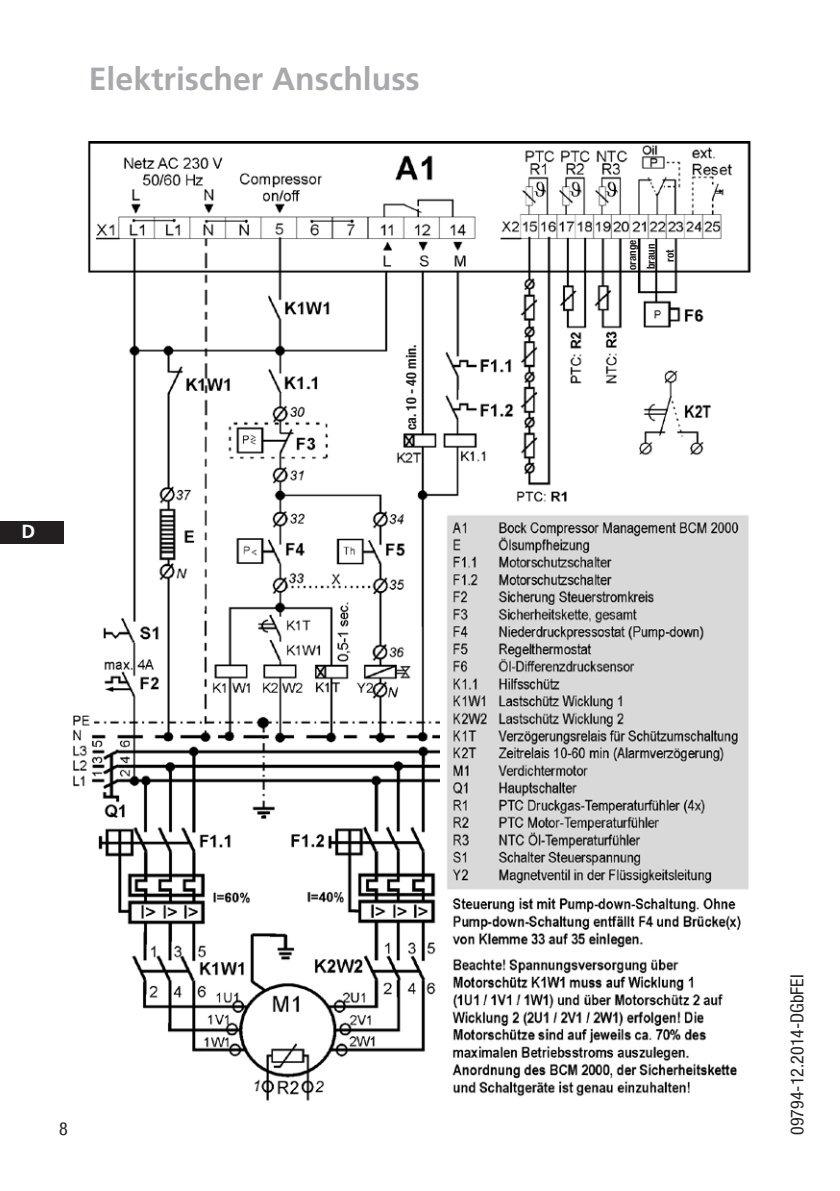
<style>
.page{position:relative;width:840px;height:1191px;background:#fff}
.page>*{position:absolute;margin:0;border:0;box-sizing:border-box;transform-origin:0 0}
.t1{font:700 32px "Frutiger LT Com";color:#a8a9ad}
.t2{font:700 19px "Frutiger LT Com";color:#fff}
.t3{font:condensed 18px "Helvetica Neue LT";color:#231f20}
.t4{font:700 condensed 14px "Helvetica Neue LT";color:#231f20}
.t5{font:700 condensed 11px/19px "Helvetica Neue LT";color:#231f20;text-align:center}
</style>
<div class="page">
<div style="left:0;top:521px;width:63px;height:23px;background:#231f20"></div>
<img style="left:73px;top:142px;width:678px;height:959px">
<img style="left:440px;top:508px;width:311px;height:593px">
<div style="left:247px;top:1020px;width:79px;height:21px;background:#fff"></div>
<div style="left:402px;top:338px;width:16px;height:92px;background:#fff"></div>
<h1 class="t1" style="left:89px;top:60px;width:332px">Elektrischer Anschluss</h1>
<p class="t2" style="left:21px;top:520px;width:15px">D</p>
<p class="t4" style="left:402px;top:430px;width:87px;rotate:-90deg">ca. 10 - 40 min.</p>
<p class="t3" style="left:59px;top:1118px;width:10px">8</p>
<p class="t5" style="left:622px;top:270px;width:32px;rotate:-90deg">orange braun rot</p>
<p class="t3" style="left:786px;top:1134px;width:162px;rotate:-90deg">09794-12.2014-DGbFEI</p>
</div>
